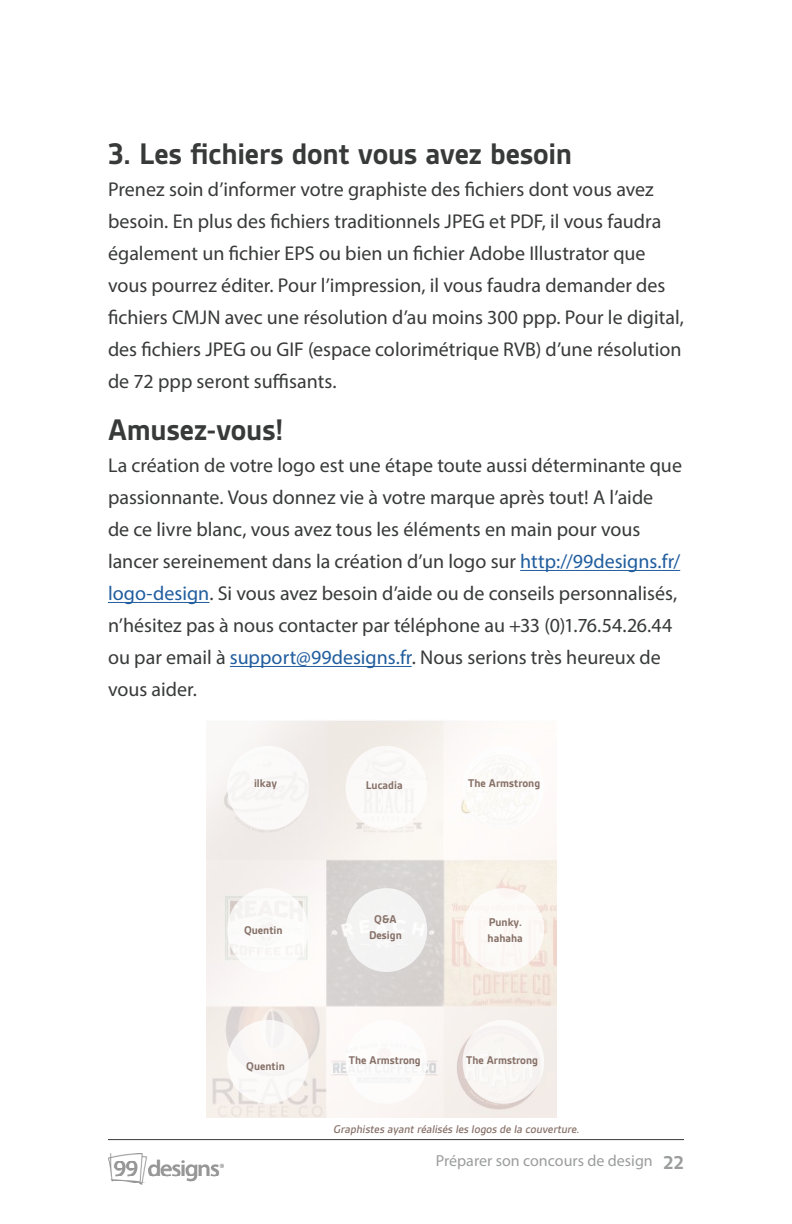
<style>
.page{position:relative;width:792px;height:1224px;background:#fff}
.page>*{position:absolute;margin:0;border:0;box-sizing:border-box;transform-origin:0 0}
.t1{font:700 32px "Gesta";letter-spacing:-.005em;color:#383939}
.t2{font:20px/32px "Myriad Pro";color:#383939}
.t3{font:700 20px "Gesta";color:#9b9c9c}
.t4{font:16px "Myriad Pro";color:#9b9c9c}
.t5{font:700 12px/16px "Gesta";color:#856f66}
.t6{font:italic 500 12px "Gesta";color:#856f66}
.s1{color:#205d9e}
</style>
<div class="page">
<hr style="left:108px;top:1139px;width:576px;height:1px;background:#383939">
<img style="left:108px;top:1154px;width:115px;height:31px">
<hr style="left:520px;top:570px;width:160px;height:1px;background:#205d9e">
<hr style="left:108px;top:602px;width:101px;height:1px;background:#205d9e">
<hr style="left:230px;top:666px;width:182px;height:1px;background:#205d9e">
<img style="left:207px;top:720px;width:350px;height:398px">
<div style="left:346px;top:1020px;width:81px;height:84px;background:#fff;border-radius:50%"></div>
<div style="left:227px;top:1020px;width:82px;height:84px;background:#faf7f6;border-radius:50%"></div>
<div style="left:227px;top:746px;width:82px;height:84px;background:#faf9f8;border-radius:50%"></div>
<div style="left:346px;top:746px;width:81px;height:84px;background:#fbfaf8;border-radius:50%"></div>
<div style="left:463px;top:746px;width:81px;height:84px;background:#fff;border-radius:50%"></div>
<div style="left:227px;top:888px;width:82px;height:84px;background:#fff;border-radius:50%"></div>
<div style="left:346px;top:888px;width:81px;height:84px;background:#f4f3f3;border-radius:50%"></div>
<div style="left:463px;top:888px;width:81px;height:84px;background:#fcf9f7;border-radius:50%"></div>
<div style="left:463px;top:1020px;width:81px;height:84px;background:#f9f6f3;border-radius:50%"></div>
<h1 class="t1" style="left:108px;top:137px;width:466px">3. Les fichiers dont vous avez besoin</h1>
<p class="t2" style="left:108px;top:173px;width:577px">Prenez soin d’informer votre graphiste des fichiers dont vous avez besoin. En plus des fichiers traditionnels JPEG et PDF, il vous faudra également un fichier EPS ou bien un fichier Adobe Illustrator que vous pourrez éditer. Pour l’impression, il vous faudra demander des fichiers CMJN avec une résolution d’au moins 300 ppp. Pour le digital, des fichiers JPEG ou GIF (espace colorimétrique RVB) d’une résolution de 72 ppp seront suffisants.</p>
<h1 class="t1" style="left:108px;top:413px;width:177px">Amusez-vous!</h1>
<p class="t2" style="left:108px;top:449px;width:576px">La création de votre logo est une étape toute aussi déterminante que passionnante. Vous donnez vie à votre marque après tout! A l’aide<br>de ce livre blanc, vous avez tous les éléments en main pour vous lancer sereinement dans la création d’un logo sur <span class="s1">http://99designs.fr/ logo-design</span>. Si vous avez besoin d’aide ou de conseils personnalisés, n’hésitez pas à nous contacter par téléphone au +33 (0)1.76.54.26.44 ou par email à <span class="s1">support@99designs.fr</span>. Nous serions très heureux de vous aider.</p>
<p class="t5" style="left:254px;top:775px;width:25px">ilkay</p>
<p class="t5" style="left:366px;top:777px;width:38px">Lucadia</p>
<p class="t5" style="left:468px;top:775px;width:73px">The Armstrong</p>
<p class="t5" style="left:369px;top:912px;width:34px;text-align:center">Q&amp;A<br>Design</p>
<p class="t5" style="left:244px;top:923px;width:40px">Quentin</p>
<p class="t5" style="left:488px;top:914px;width:37px">Punky. hahaha</p>
<p class="t5" style="left:246px;top:1058px;width:40px">Quentin</p>
<p class="t5" style="left:349px;top:1053px;width:73px">The Armstrong</p>
<p class="t5" style="left:466px;top:1053px;width:73px">The Armstrong</p>
<p class="t6" style="left:333px;top:1122px;width:250px">Graphistes ayant réalisés les logos de la couverture.</p>
<p class="t4" style="left:436px;top:1151px;width:218px">Préparer son concours de design</p>
<p class="t3" style="left:663px;top:1151px;width:22px">22</p>
</div>
